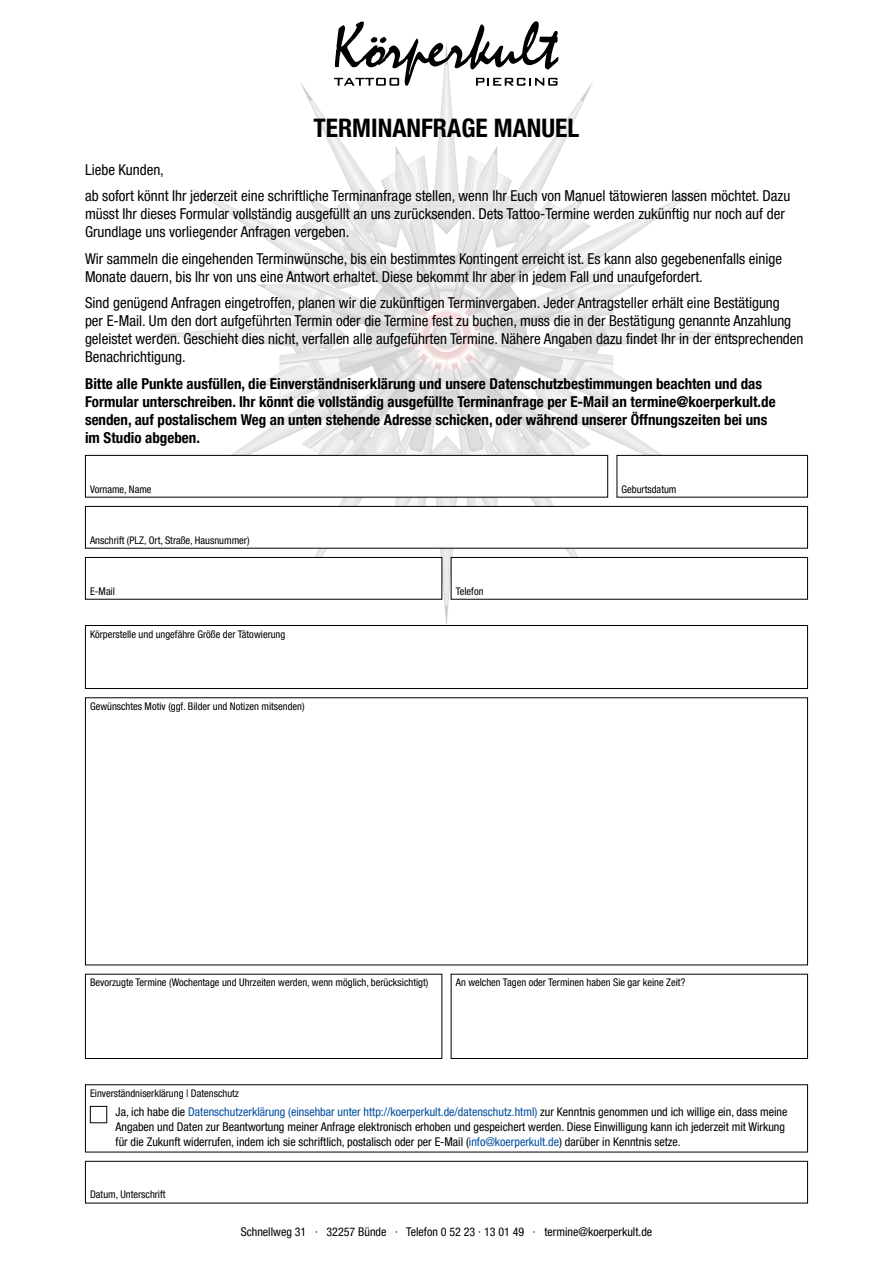
<style>
.page{position:relative;width:893px;height:1263px;background:#fff}
.page>*{position:absolute;margin:0;border:0;box-sizing:border-box;transform-origin:0 0}
.t1{font:700 condensed 25.5px "Helvetica Neue LT Pro";color:#000}
.t2{font:condensed 15px/18px "Helvetica Neue LT Pro";color:#000}
.t3{font:700 condensed 15px/18px "Helvetica Neue LT Pro";color:#000}
.t4{font:condensed 12px/15px "Helvetica Neue LT Pro";color:#000}
.t5{font:condensed 10.5px "Helvetica Neue LT Pro";color:#000}
.s1{color:#004e9e}
</style>
<div class="page">
<img style="left:154px;top:82px;width:585px;height:543px">
<svg style="left:334px;top:21px;width:225px;height:65px"></svg>
<div style="left:85px;top:455px;width:523px;height:42px;background:#fff"></div>
<div style="left:85px;top:455px;width:523px;height:42px;border:1px solid #000"></div>
<div style="left:85px;top:506px;width:722px;height:42px;background:#fff"></div>
<div style="left:85px;top:506px;width:723px;height:43px;border:1px solid #000"></div>
<div style="left:85px;top:557px;width:357px;height:42px;background:#fff"></div>
<div style="left:85px;top:557px;width:357px;height:43px;border:1px solid #000"></div>
<div style="left:451px;top:557px;width:356px;height:42px;background:#fff"></div>
<div style="left:451px;top:557px;width:357px;height:43px;border:1px solid #000"></div>
<div style="left:617px;top:455px;width:190px;height:42px;background:#fff"></div>
<div style="left:617px;top:455px;width:191px;height:42px;border:1px solid #000"></div>
<div style="left:85px;top:625px;width:723px;height:64px;border:1px solid #000"></div>
<div style="left:85px;top:974px;width:357px;height:85px;border:1px solid #000"></div>
<div style="left:451px;top:974px;width:357px;height:85px;border:1px solid #000"></div>
<div style="left:90px;top:1106px;width:17px;height:17px;border:1px solid #000"></div>
<div style="left:85px;top:1161px;width:723px;height:42px;border:1px solid #000"></div>
<h1 class="t1" style="left:314px;top:113px;width:267px">TERMINANFRAGE MANUEL</h1>
<p class="t2" style="left:85px;top:156px;width:707px;line-height:26.5px">Liebe Kunden,<br>ab sofort könnt Ihr jederzeit eine schriftliche Terminanfrage stellen, wenn Ihr Euch von Manuel tätowieren lassen möchtet. Dazu</p>
<p class="t2" style="left:85px;top:205px;width:701px">müsst Ihr dieses Formular vollständig ausgefüllt an uns zurücksenden. Dets Tattoo-Termine werden zukünftig nur noch auf der<br>Grundlage uns vorliegender Anfragen vergeben.</p>
<p class="t2" style="left:85px;top:249px;width:699px">Wir sammeln die eingehenden Terminwünsche, bis ein bestimmtes Kontingent erreicht ist. Es kann also gegebenenfalls einige<br>Monate dauern, bis Ihr von uns eine Antwort erhaltet. Diese bekommt Ihr aber in jedem Fall und unaufgefordert.</p>
<p class="t2" style="left:85px;top:294px;width:720px">Sind genügend Anfragen eingetroffen, planen wir die zukünftigen Terminvergaben. Jeder Antragsteller erhält eine Bestätigung<br>per E-Mail. Um den dort aufgeführten Termin oder die Termine fest zu buchen, muss die in der Bestätigung genannte Anzahlung geleistet werden. Geschieht dies nicht, verfallen alle aufgeführten Termine. Nähere Angaben dazu findet Ihr in der entsprechenden Benachrichtigung.</p>
<p class="t3" style="left:85px;top:374px;width:692px">Bitte alle Punkte ausfüllen, die Einverständniserklärung und unsere Datenschutzbestimmungen beachten und das Formular unterschreiben. Ihr könnt die vollständig ausgefüllte Terminanfrage per E-Mail an termine@koerperkult.de senden, auf postalischem Weg an unten stehende Adresse schicken, oder während unserer Öffnungszeiten bei uns im Studio abgeben.</p>
<p class="t5" style="left:90px;top:483px;width:63px">Vorname, Name</p>
<p class="t5" style="left:90px;top:534px;width:161px">Anschrift (PLZ, Ort, Straße, Hausnummer)</p>
<p class="t5" style="left:90px;top:585px;width:26px">E-Mail</p>
<p class="t5" style="left:456px;top:585px;width:29px">Telefon</p>
<p class="t5" style="left:90px;top:628px;width:197px">Körperstelle und ungefähre Größe der Tätowierung</p>
<p class="t5" style="left:90px;top:700px;width:216px">Gewünschtes Motiv (ggf. Bilder und Notizen mitsenden)</p>
<p class="t5" style="left:622px;top:483px;width:56px">Geburtsdatum</p>
<p class="t5" style="left:90px;top:976px;width:340px">Bevorzugte Termine (Wochentage und Uhrzeiten werden, wenn möglich, berücksichtigt)</p>
<p class="t5" style="left:456px;top:976px;width:231px">An welchen Tagen oder Terminen haben Sie gar keine Zeit?</p>
<p class="t5" style="left:90px;top:1087px;width:150px">Einverständniserklärung | Datenschutz</p>
<p class="t4" style="left:116px;top:1104px;width:673px">Ja, ich habe die <span class="s1">Datenschutzerklärung (einsehbar unter http://koerperkult.de/datenschutz.html)</span> zur Kenntnis genommen und ich willige ein, dass meine<br>Angaben und Daten zur Beantwortung meiner Anfrage elektronisch erhoben und gespeichert werden. Diese Einwilligung kann ich jederzeit mit Wirkung für die Zukunft widerrufen, indem ich sie schriftlich, postalisch oder per E-Mail (<span class="s1">info@koerperkult.de</span>) darüber in Kenntnis setze.</p>
<p class="t5" style="left:90px;top:1188px;width:77px">Datum, Unterschrift</p>
<p class="t4" style="left:241px;top:1224px;width:413px">Schnellweg 31 · 32257 Bünde · Telefon 0 52 23 · 13 01 49 · termine@koerperkult.de</p>
</div>
